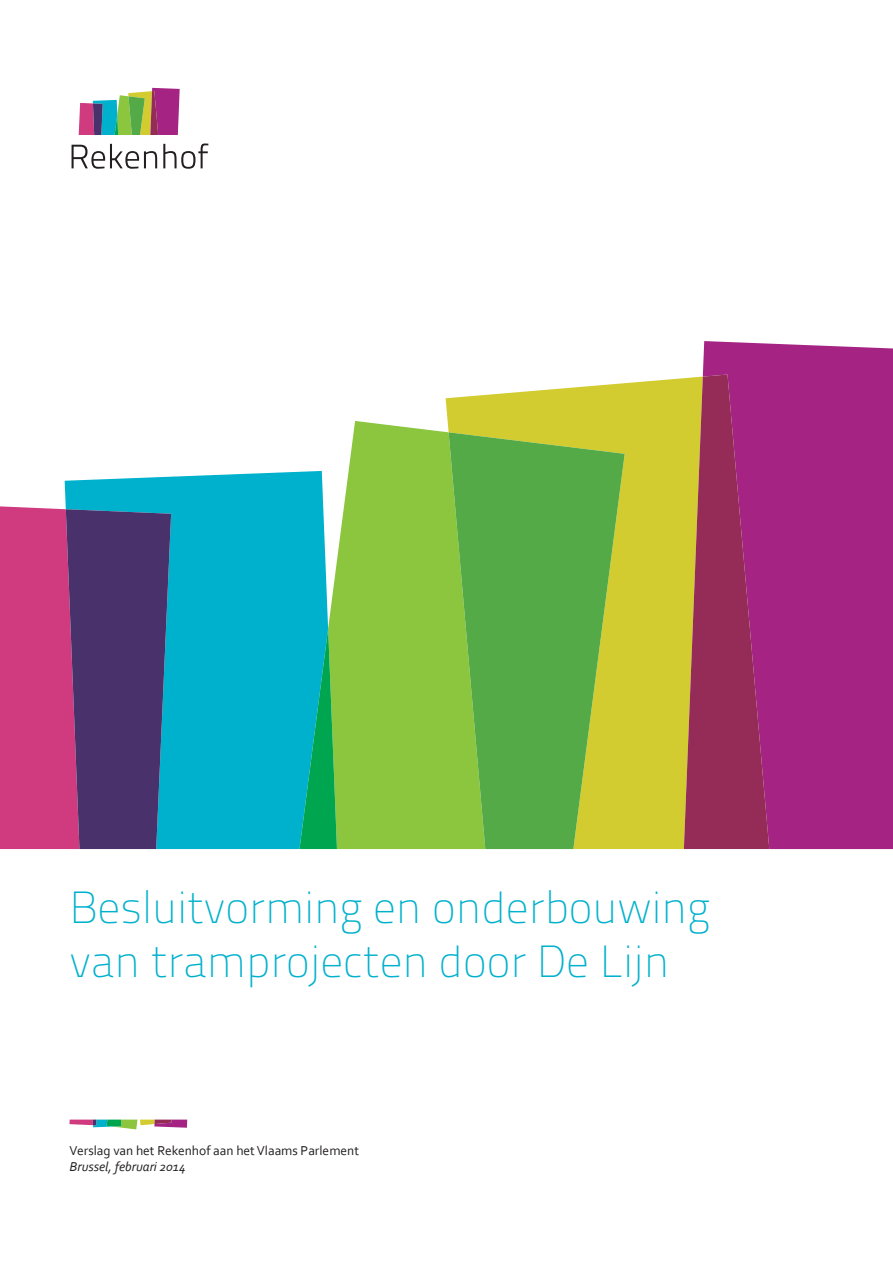
<style>
.page{position:relative;width:893px;height:1263px;background:#fff}
.page>*{position:absolute;margin:0;border:0;box-sizing:border-box;transform-origin:0 0}
.t1{font:45px/54px "Titillium Text 25 L 1 wt";color:#00b1cd}
.t2{font:13.5px "Corbel";color:#231f20}
.t3{font:italic 13.5px "Corbel";color:#231f20}
</style>
<div class="page">
<svg style="left:69px;top:1119px;width:118px;height:10px"></svg>
<div style="left:703px;top:341px;width:190px;height:508px;background:#a42383"></div>
<div style="left:446px;top:378px;width:238px;height:471px;background:#d3cc31"></div>
<svg style="left:684px;top:374px;width:85px;height:475px;background:#a0405c"></svg>
<svg style="left:328px;top:421px;width:157px;height:428px;background:#93c94a"></svg>
<svg style="left:449px;top:432px;width:176px;height:417px;background:#6eb242"></svg>
<div style="left:65px;top:471px;width:263px;height:378px;background:#00b1cd"></div>
<svg style="left:299px;top:629px;width:38px;height:220px;background:#10ad80"></svg>
<svg style="left:0;top:506px;width:171px;height:343px;background:#7e3d79"></svg>
<svg style="left:72px;top:144px;width:85px;height:25px"></svg>
<svg style="left:163px;top:143px;width:45px;height:26px"></svg>
<svg style="left:79px;top:88px;width:101px;height:47px"></svg>
<p class="t1" style="left:69px;top:878px;width:642px">Besluitvorming en onderbouwing van tramprojecten door De Lijn</p>
<p class="t2" style="left:69px;top:1142px;width:291px">Verslag van het Rekenhof aan het Vlaams Parlement</p>
<p class="t3" style="left:69px;top:1158px;width:118px">Brussel, februari 2014</p>
</div>
